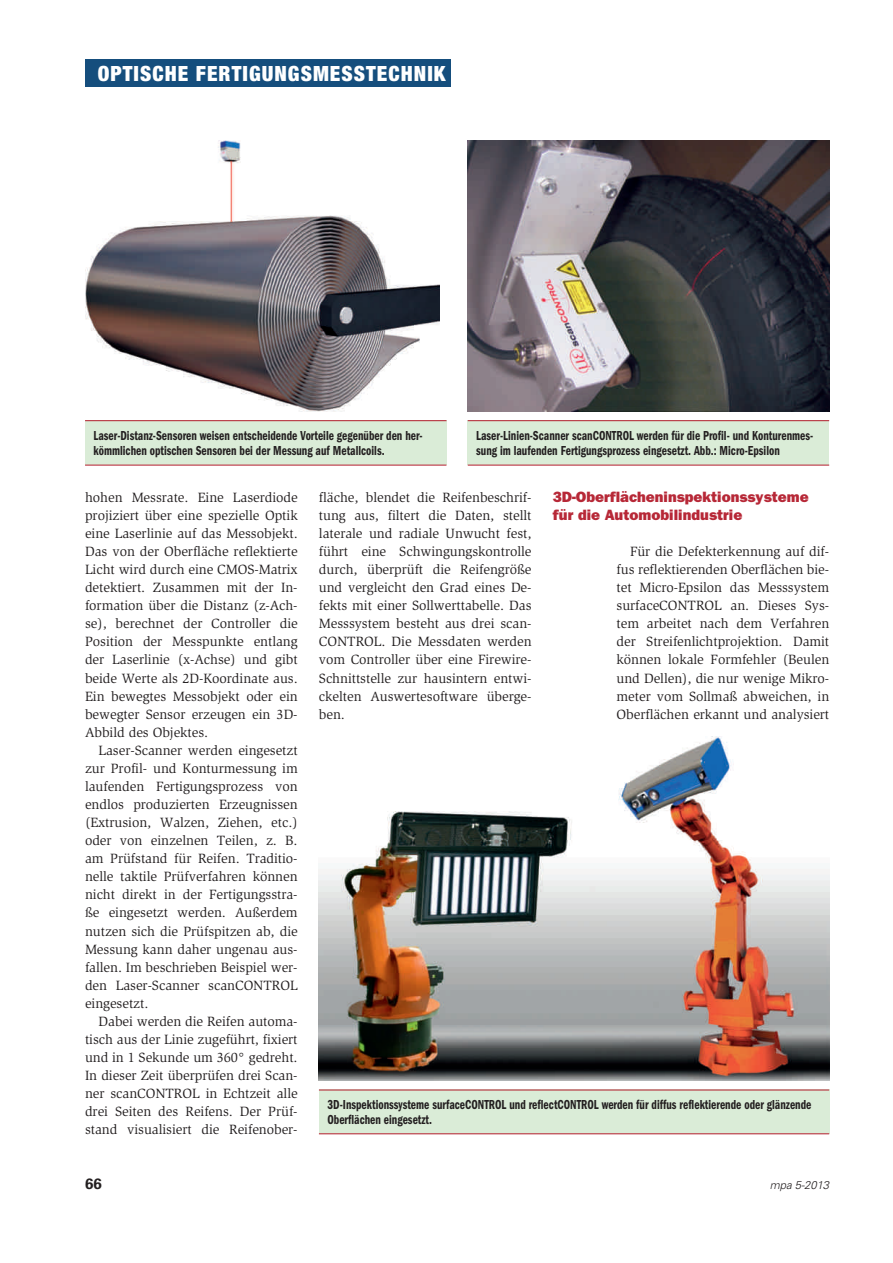
<style>
.page{position:relative;width:893px;height:1263px;background:#fff}
.page>*{position:absolute;margin:0;border:0;box-sizing:border-box;transform-origin:0 0}
.t1{font:900 condensed 21px "Helvetica Neue";letter-spacing:.05em;color:#fff}
.t2{font:800 15px/18px "Franklin Gothic";color:#b72837}
.t3{font:700 15px "Univers";color:#231f20}
.t4{font:13.8px/18px "Slimbach";letter-spacing:-.005em;color:#231f20;text-align:justify}
.t5{font:600 condensed 13.5px/15px "Franklin Gothic";color:#231f20;scale:.85 1}
.t6{font:italic 300 11.25px "Univers";color:#231f20}
</style>
<div class="page">
<div style="left:85px;top:60px;width:366px;height:27px;background:#154e7d"></div>
<img style="left:85px;top:140px;width:354px;height:271px">
<img style="left:468px;top:140px;width:361px;height:271px">
<div style="left:85px;top:420px;width:361px;height:45px;background:#daecd7"></div>
<hr style="left:85px;top:420px;width:361px;height:1px;background:#b72837">
<hr style="left:85px;top:465px;width:361px;height:1px;background:#b72837">
<div style="left:468px;top:420px;width:361px;height:45px;background:#daecd7"></div>
<hr style="left:468px;top:420px;width:361px;height:1px;background:#b72837">
<hr style="left:468px;top:465px;width:361px;height:1px;background:#b72837">
<img style="left:319px;top:737px;width:510px;height:343px">
<div style="left:319px;top:1090px;width:510px;height:44px;background:#daecd7"></div>
<hr style="left:319px;top:1089px;width:510px;height:1px;background:#b72837">
<hr style="left:319px;top:1133px;width:510px;height:1px;background:#b72837">
<h1 class="t1" style="left:98px;top:66px;width:349px">OPTISCHE FERTIGUNGSMESSTECHNIK</h1>
<p class="t5" style="left:94px;top:430px;width:389px">Laser-Distanz-Sensoren weisen entscheidende Vorteile gegenüber den her&shy;kömmlichen optischen Sensoren bei der Messung auf Metallcoils.</p>
<p class="t5" style="left:476px;top:430px;width:398px">Laser-Linien-Scanner scanCONTROL werden für die Profil- und Konturenmes&shy;sung im laufenden Fertigungsprozess eingesetzt. Abb.: Micro-Epsilon</p>
<p class="t4" style="left:85px;top:489px;width:214px">hohen Messrate. Eine Laserdiode projiziert über eine spezielle Optik eine Laserlinie auf das Messobjekt.<br>Das von der Oberfläche reflektierte Licht wird durch eine CMOS-Matrix detektiert. Zusammen mit der In&shy;formation über die Distanz (z-Ach&shy;se), berechnet der Controller die Position der Messpunkte entlang der Laserlinie (x-Achse) und gibt beide Werte als 2D-Koordinate aus.<br>Ein bewegtes Messobjekt oder ein bewegter Sensor erzeugen ein 3D-Abbild des Objektes.</p>
<p class="t4" style="left:85px;top:742px;width:214px;text-indent:14px">Laser-Scanner werden eingesetzt zur Profil- und Konturmessung im laufenden Fertigungsprozess von endlos produzierten Erzeugnissen (Extrusion, Walzen, Ziehen, etc.) oder von einzelnen Teilen, z. B. am Prüfstand für Reifen. Traditio&shy;nelle taktile Prüfverfahren können nicht direkt in der Fertigungsstra&shy;ße eingesetzt werden. Außerdem nutzen sich die Prüfspitzen ab, die Messung kann daher ungenau aus&shy;fallen. Im beschrieben Beispiel wer&shy;den Laser-Scanner scanCONTROL eingesetzt.</p>
<p class="t4" style="left:85px;top:1013px;width:214px;text-indent:14px">Dabei werden die Reifen automa&shy;tisch aus der Linie zugeführt, fixiert und in 1 Sekunde um 360° gedreht.<br>In dieser Zeit überprüfen drei Scan&shy;ner scanCONTROL in Echtzeit alle drei Seiten des Reifens. Der Prüf&shy;stand visualisiert die Reifenober-</p>
<p class="t4" style="left:319px;top:489px;width:214px">fläche, blendet die Reifenbeschrif&shy;tung aus, filtert die Daten, stellt laterale und radiale Unwucht fest, führt eine Schwingungskontrolle durch, überprüft die Reifengröße und vergleicht den Grad eines De&shy;fekts mit einer Sollwerttabelle. Das Messsystem besteht aus drei scan-CONTROL. Die Messdaten werden vom Controller über eine Firewire-Schnittstelle zur hausintern entwi&shy;ckelten Auswertesoftware überge&shy;ben.</p>
<p class="t2" style="left:553px;top:489px;width:257px">3D-Oberflächeninspektionssysteme für die Automobilindustrie</p>
<p class="t4" style="left:617px;top:543px;width:214px;text-indent:14px">Für die Defekterkennung auf dif&shy;fus reflektierenden Oberflächen bie&shy;tet Micro-Epsilon das Messsystem surfaceCONTROL an. Dieses Sys&shy;tem arbeitet nach dem Verfahren der Streifenlichtprojektion. Damit können lokale Formfehler (Beulen und Dellen), die nur wenige Mikro&shy;meter vom Sollmaß abweichen, in Oberflächen erkannt und analysiert</p>
<p class="t5" style="left:327px;top:1098px;width:571px">3D-Inspektionssysteme surfaceCONTROL und reflectCONTROL werden für diffus reflektierende oder glänzende<br>Oberflächen eingesetzt.</p>
<p class="t3" style="left:85px;top:1178px;width:18px">66</p>
<p class="t6" style="left:770px;top:1180px;width:61px">mpa 5-2013</p>
</div>
